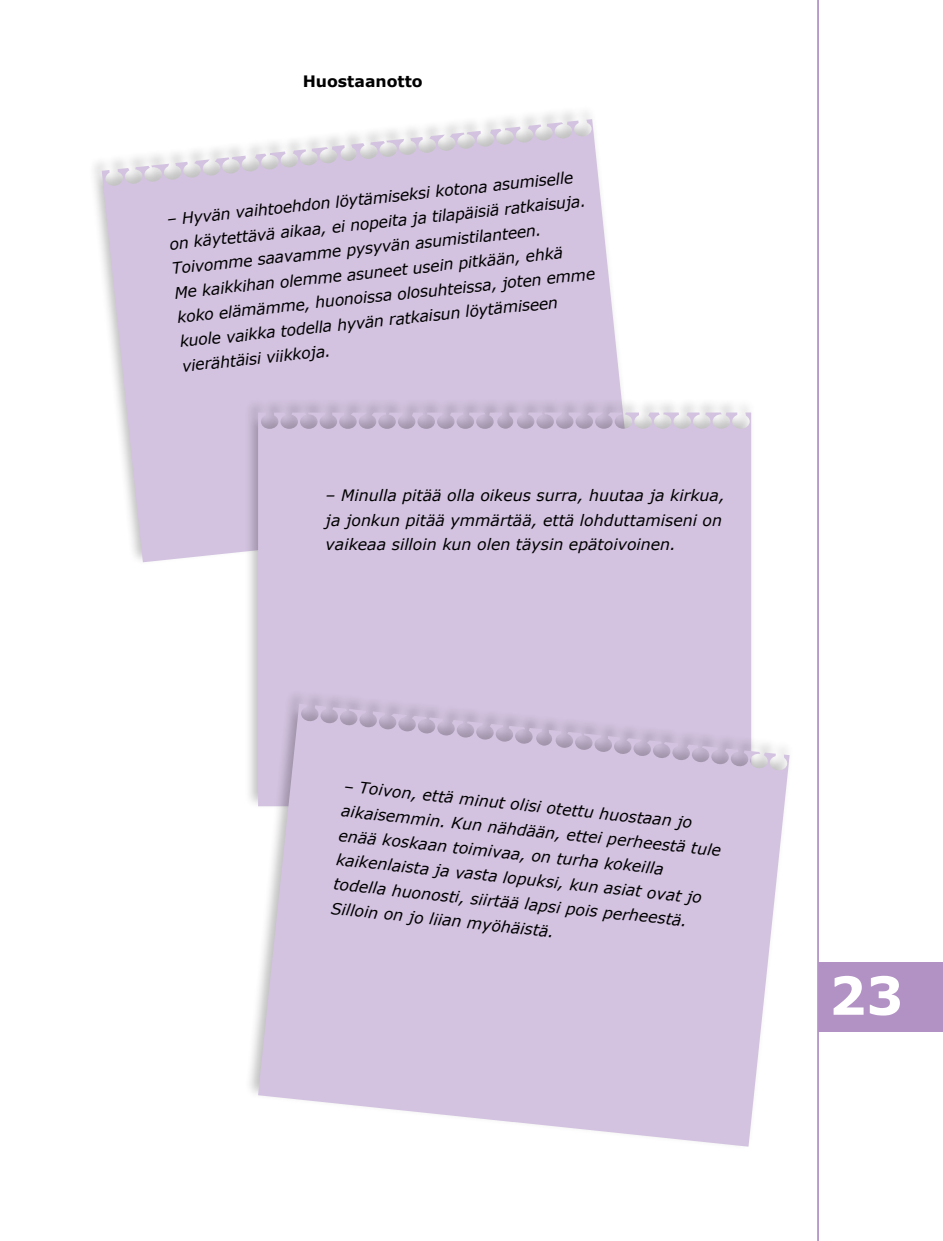
<style>
.page{position:relative;width:943px;height:1241px;background:#fff}
.page>*{position:absolute;margin:0;border:0;box-sizing:border-box;transform-origin:0 0}
.t1{font:700 52.5px "Verdana";color:#fff}
.t2{font:italic 15.75px/24.5px "Verdana";color:#000}
.t3{font:700 15.75px "Verdana";color:#000}
</style>
<div class="page">
<hr style="left:817px;top:0;width:2px;height:1240px;background:#b292c4">
<div style="left:819px;top:962px;width:124px;height:69px;background:#b292c4"></div>
<svg style="left:102px;top:119px;width:520px;height:443px;background:#d8cbe3"></svg>
<div style="left:244px;top:397px;width:512px;height:413px;background:#000;opacity:.25"></div>
<div style="left:258px;top:412px;width:493px;height:276px;background:#d3c3e0"></div>
<div style="left:244px;top:688px;width:550px;height:461px;background:#000;opacity:.25"></div>
<svg style="left:258px;top:703px;width:531px;height:443px;background:#d6c8e1"></svg>
<p class="t3" style="left:303px;top:70px;width:121px">Huostaanotto</p>
<p class="t2" style="left:166px;top:207px;width:421px;rotate:-6deg">– Hyvän vaihtoehdon löytämiseksi kotona asumiselle on käytettävä aikaa, ei nopeita ja tilapäisiä ratkaisuja.<br>Toivomme saavamme pysyvän asumistilanteen.<br>Me kaikkihan olemme asuneet usein pitkään, ehkä koko elämämme, huonoissa olosuhteissa, joten emme kuole vaikka todella hyvän ratkaisun löytämiseen vierähtäisi viikkoja.</p>
<p class="t2" style="left:325px;top:483px;width:401px">– Minulla pitää olla oikeus surra, huutaa ja kirkua, ja jonkun pitää ymmärtää, että lohduttamiseni on vaikeaa silloin kun olen täysin epätoivoinen.</p>
<p class="t2" style="left:345px;top:773px;width:383px;rotate:6deg">– Toivon, että minut olisi otettu huostaan jo aikaisemmin. Kun nähdään, ettei perheestä tule enää koskaan toimivaa, on turha kokeilla kaikenlaista ja vasta lopuksi, kun asiat ovat jo todella huonosti, siirtää lapsi pois perheestä.<br>Silloin on jo liian myöhäistä.</p>
<h1 class="t1" style="left:828px;top:958px;width:76px">23</h1>
</div>
